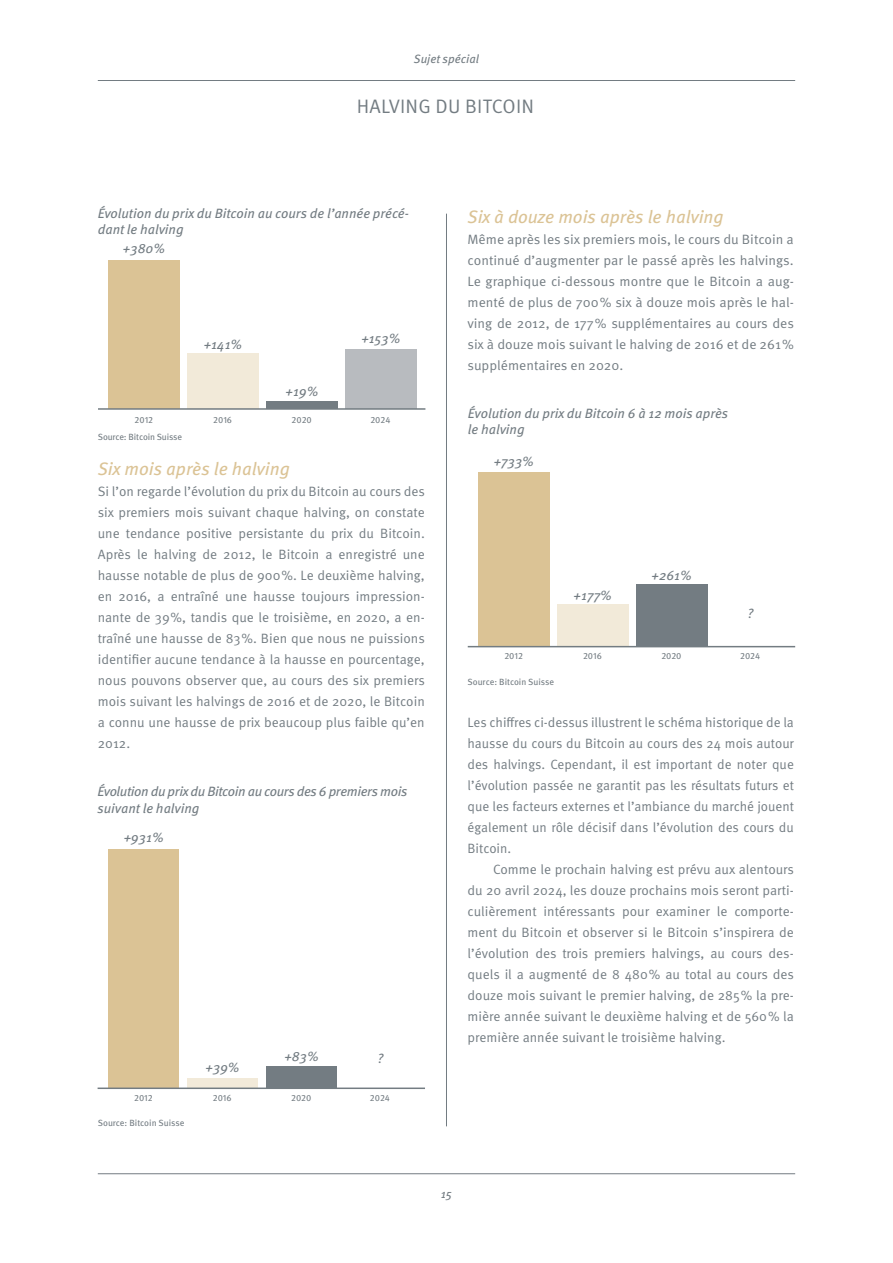
<style>
.page{position:relative;width:893px;height:1263px;background:#fff}
.page>*{position:absolute;margin:0;border:0;box-sizing:border-box;transform-origin:0 0}
.H_Rubrik{font:19.5px "Meta Pro Norm";letter-spacing:.01em;color:#737c82}
.GT_Untertitel_um{font:italic 18px "Meta Pro";color:#dbc395}
.GT_um{font:13.5px/21px "Meta Pro Norm";color:#737c82;text-align:justify}
.GT_Einzug_um{font:13.5px/21px "Meta Pro Norm";color:#737c82;text-align:justify}
.GRAFIK_Titel{font:italic 13.5px/16.5px "Meta Pro";color:#737c82}
.GRAFIK_Titel-2{font:italic 13.5px/16.5px "Meta Pro";letter-spacing:-.025em;color:#737c82}
.H_Anlagepolitik_Schwerpunkt{font:italic 12px "Meta Pro";color:#737c82}
.GRAFIK_Legende{font:9px "Meta Pro";color:#737c82}
</style>
<div class="page">
<hr style="left:98px;top:1173px;width:697px;height:1px;background:#737c82">
<hr style="left:98px;top:80px;width:697px;height:1px;background:#737c82">
<hr style="left:446px;top:214px;width:1px;height:912px;background:#737c82">
<div style="left:345px;top:349px;width:71px;height:60px;background:#b8bbbf"></div>
<div style="left:266px;top:401px;width:71px;height:8px;background:#737c82"></div>
<div style="left:187px;top:354px;width:71px;height:55px;background:#f2ead9"></div>
<div style="left:108px;top:260px;width:72px;height:149px;background:#dbc395"></div>
<hr style="left:98px;top:408px;width:327px;height:2px;background:#737c82">
<div style="left:266px;top:1066px;width:71px;height:21px;background:#737c82"></div>
<div style="left:187px;top:1077px;width:71px;height:10px;background:#f2ead9"></div>
<div style="left:108px;top:849px;width:71px;height:238px;background:#dbc395"></div>
<hr style="left:98px;top:1087px;width:327px;height:2px;background:#737c82">
<div style="left:636px;top:584px;width:71px;height:62px;background:#737c82"></div>
<div style="left:557px;top:604px;width:71px;height:42px;background:#f2ead9"></div>
<div style="left:478px;top:472px;width:71px;height:174px;background:#dbc395"></div>
<hr style="left:468px;top:646px;width:327px;height:1px;background:#737c82">
<p class="H_Anlagepolitik_Schwerpunkt" style="left:414px;top:50px;width:67px">Sujet spécial</p>
<p class="H_Rubrik" style="left:357px;top:91px;width:179px">HALVING DU BITCOIN</p>
<p class="GRAFIK_Titel" style="left:98px;top:204px;width:313px">Évolution du prix du Bitcoin au cours de l’année précé&shy;dant le halving</p>
<p class="GRAFIK_Titel" style="left:123px;top:239px;width:44px">+380%</p>
<p class="GRAFIK_Titel" style="left:204px;top:335px;width:40px">+141%</p>
<p class="GRAFIK_Titel" style="left:286px;top:383px;width:34px">+19%</p>
<p class="GRAFIK_Titel" style="left:361px;top:329px;width:40px">+153%</p>
<p class="GRAFIK_Legende" style="left:135px;top:413px;width:20px">2012</p>
<p class="GRAFIK_Legende" style="left:213px;top:413px;width:20px">2016</p>
<p class="GRAFIK_Legende" style="left:292px;top:413px;width:22px">2020</p>
<p class="GRAFIK_Legende" style="left:370px;top:413px;width:22px">2024</p>
<p class="GRAFIK_Legende" style="left:98px;top:430px;width:86px">Source: Bitcoin Suisse</p>
<p class="GT_Untertitel_um" style="left:98px;top:455px;width:194px">Six mois après le halving</p>
<p class="GT_um" style="left:98px;top:480px;width:329px">Si l’on regarde l’évolution du prix du Bitcoin au cours des six premiers mois suivant chaque halving, on constate une tendance positive persistante du prix du Bitcoin.<br>Après le halving de 2012, le Bitcoin a enregistré une hausse notable de plus de 900%. Le deuxième halving, en 2016, a entraîné une hausse toujours impression&shy;nante de 39%, tandis que le troisième, en 2020, a en&shy;traîné une hausse de 83%. Bien que nous ne puissions identifier aucune tendance à la hausse en pourcentage, nous pouvons observer que, au cours des six premiers mois suivant les halvings de 2016 et de 2020, le Bitcoin a connu une hausse de prix beaucoup plus faible qu’en 2012.</p>
<p class="GRAFIK_Titel-2" style="left:98px;top:782px;width:311px">Évolution du prix du Bitcoin au cours des 6 premiers mois suivant le halving</p>
<p class="GRAFIK_Titel" style="left:124px;top:829px;width:41px">+931%</p>
<p class="GRAFIK_Titel" style="left:206px;top:1058px;width:35px">+39%</p>
<p class="GRAFIK_Titel" style="left:284px;top:1047px;width:36px">+83%</p>
<p class="GRAFIK_Titel" style="left:377px;top:1049px;width:8px">?</p>
<p class="GRAFIK_Legende" style="left:134px;top:1091px;width:20px">2012</p>
<p class="GRAFIK_Legende" style="left:213px;top:1091px;width:20px">2016</p>
<p class="GRAFIK_Legende" style="left:291px;top:1091px;width:22px">2020</p>
<p class="GRAFIK_Legende" style="left:370px;top:1091px;width:22px">2024</p>
<p class="GRAFIK_Legende" style="left:98px;top:1116px;width:88px">Source: Bitcoin Suisse</p>
<p class="GT_Untertitel_um" style="left:468px;top:203px;width:258px">Six à douze mois après le halving</p>
<p class="GT_um" style="left:468px;top:228px;width:328px">Même après les six premiers mois, le cours du Bitcoin a continué d’augmenter par le passé après les halvings.<br>Le graphique ci-dessous montre que le Bitcoin a aug&shy;menté de plus de 700% six à douze mois après le hal&shy;ving de 2012, de 177% supplémentaires au cours des six à douze mois suivant le halving de 2016 et de 261% supplémentaires en 2020.</p>
<p class="GRAFIK_Titel" style="left:468px;top:404px;width:262px">Évolution du prix du Bitcoin 6 à 12 mois après le halving</p>
<p class="GRAFIK_Titel" style="left:494px;top:452px;width:42px">+733%</p>
<p class="GRAFIK_Titel" style="left:574px;top:586px;width:40px">+177%</p>
<p class="GRAFIK_Titel" style="left:651px;top:566px;width:42px">+261%</p>
<p class="GRAFIK_Titel" style="left:747px;top:604px;width:8px">?</p>
<p class="GRAFIK_Legende" style="left:504px;top:649px;width:20px">2012</p>
<p class="GRAFIK_Legende" style="left:583px;top:649px;width:20px">2016</p>
<p class="GRAFIK_Legende" style="left:661px;top:649px;width:22px">2020</p>
<p class="GRAFIK_Legende" style="left:740px;top:649px;width:22px">2024</p>
<p class="GRAFIK_Legende" style="left:468px;top:675px;width:88px">Source: Bitcoin Suisse</p>
<p class="GT_um" style="left:468px;top:711px;width:328px">Les chiffres ci-dessus illustrent le schéma historique de la hausse du cours du Bitcoin au cours des 24 mois autour des halvings. Cependant, il est important de noter que l’évolution passée ne garantit pas les résultats futurs et que les facteurs externes et l’ambiance du marché jouent également un rôle décisif dans l’évolution des cours du Bitcoin.</p>
<p class="GT_Einzug_um" style="left:468px;top:858px;width:328px;text-indent:26px">Comme le prochain halving est prévu aux alentours du 20 avril 2024, les douze prochains mois seront parti&shy;culièrement intéressants pour examiner le comporte&shy;ment du Bitcoin et observer si le Bitcoin s’inspirera de l’évolution des trois premiers halvings, au cours des&shy;quels il a augmenté de 8 480% au total au cours des douze mois suivant le premier halving, de 285% la pre&shy;mière année suivant le deuxième halving et de 560% la première année suivant le troisième halving.</p>
<p class="H_Anlagepolitik_Schwerpunkt" style="left:441px;top:1185px;width:13px">15</p>
</div>
